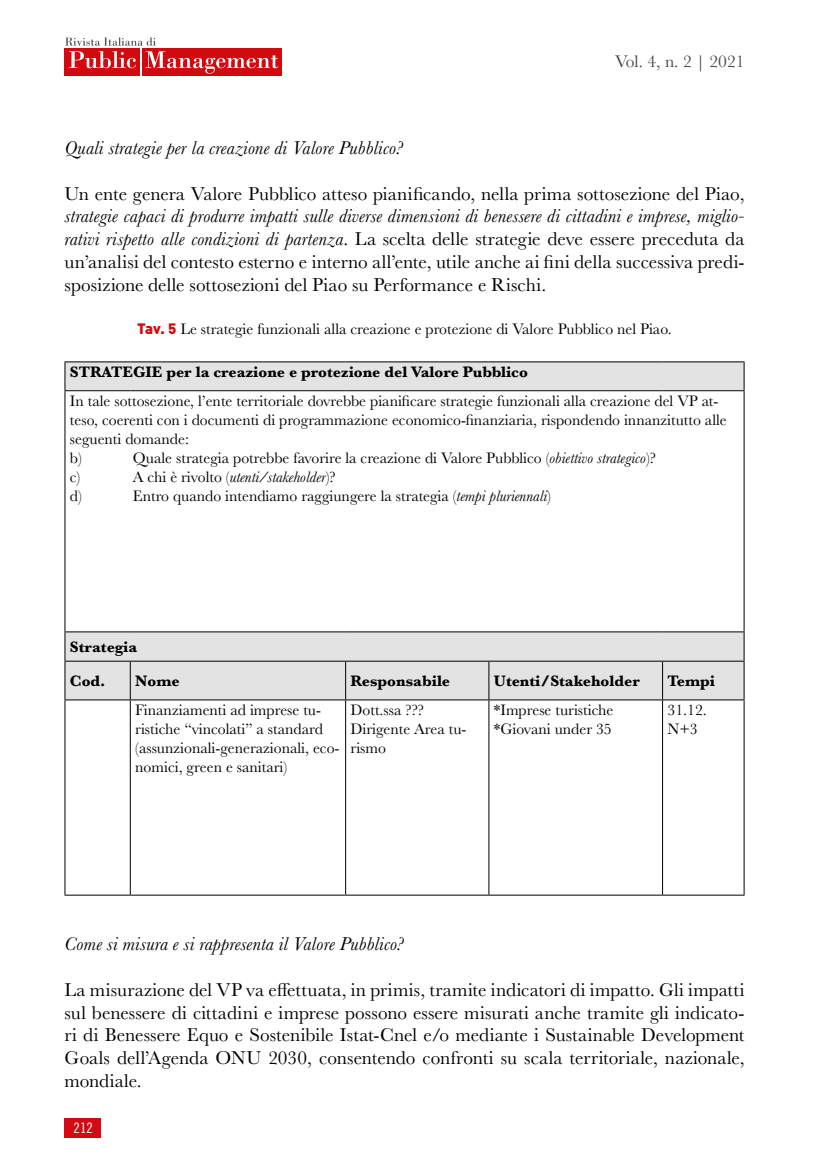
<style>
.page{position:relative;width:819px;height:1166px;background:#fff}
.page>*{position:absolute;margin:0;border:0;box-sizing:border-box;transform-origin:0 0}
.t1{font:19.25px/22.8px "Baskerville";color:#000;text-align:justify}
.t2{font:italic 19.25px "Baskerville";letter-spacing:.01em;color:#000}
.t3{font:17.5px "Baskerville";color:#4a4a49}
.t4{font:15.75px/18.9px "Baskerville";color:#000}
.t5{font:700 15.75px/33.9px "Baskerville";color:#000}
.t6{font:italic 15.75px "Baskerville";color:#000}
.t7{font:14.35px "Trade Gothic LT Std Cn 18";color:#fff}
.s1{font-style:italic}
.s2{font-family:"DIN";font-weight:900;font-size:14.88px;color:#d20a11}
.s3{font-style:normal}
</style>
<div class="page">
<div style="left:65px;top:48px;width:75px;height:27px;background:#d10a10"></div>
<div style="left:142px;top:48px;width:139px;height:27px;background:#d10a10"></div>
<svg style="left:65px;top:37px;width:213px;height:37px"></svg>
<div style="left:64px;top:1118px;width:37px;height:20px;background:#d20a11"></div>
<div style="left:65px;top:362px;width:678px;height:337px;background:#e3e3e3"></div>
<div style="left:65px;top:391px;width:679px;height:241px;background:#fff"></div>
<hr style="left:64px;top:361px;width:66px;height:1px;background:#000">
<svg style="left:64px;top:362px;width:1px;height:28px"></svg>
<hr style="left:130px;top:361px;width:215px;height:1px;background:#000">
<hr style="left:345px;top:361px;width:144px;height:1px;background:#000">
<hr style="left:489px;top:361px;width:173px;height:1px;background:#000">
<hr style="left:662px;top:361px;width:82px;height:1px;background:#000">
<svg style="left:743px;top:362px;width:1px;height:28px"></svg>
<hr style="left:64px;top:390px;width:66px;height:1px;background:#000">
<hr style="left:64px;top:391px;width:1px;height:240px;background:#000">
<hr style="left:130px;top:390px;width:215px;height:1px;background:#000">
<hr style="left:345px;top:390px;width:144px;height:1px;background:#000">
<hr style="left:489px;top:390px;width:173px;height:1px;background:#000">
<hr style="left:662px;top:390px;width:82px;height:1px;background:#000">
<hr style="left:743px;top:391px;width:1px;height:240px;background:#000">
<svg style="left:743px;top:632px;width:1px;height:29px"></svg>
<svg style="left:64px;top:632px;width:1px;height:29px"></svg>
<hr style="left:64px;top:631px;width:66px;height:1px;background:#000">
<hr style="left:130px;top:631px;width:215px;height:1px;background:#000">
<hr style="left:345px;top:631px;width:144px;height:1px;background:#000">
<hr style="left:489px;top:631px;width:173px;height:1px;background:#000">
<hr style="left:662px;top:631px;width:82px;height:1px;background:#000">
<hr style="left:64px;top:661px;width:66px;height:1px;background:#000">
<hr style="left:130px;top:661px;width:215px;height:1px;background:#000">
<hr style="left:345px;top:661px;width:144px;height:1px;background:#000">
<hr style="left:489px;top:661px;width:173px;height:1px;background:#000">
<hr style="left:662px;top:661px;width:82px;height:1px;background:#000">
<hr style="left:64px;top:661px;width:1px;height:38px;background:#000">
<hr style="left:130px;top:661px;width:1px;height:38px;background:#000">
<hr style="left:345px;top:661px;width:1px;height:38px;background:#000">
<hr style="left:488px;top:661px;width:1px;height:38px;background:#000">
<hr style="left:662px;top:661px;width:1px;height:38px;background:#000">
<hr style="left:743px;top:661px;width:1px;height:38px;background:#000">
<hr style="left:64px;top:700px;width:1px;height:195px;background:#000">
<hr style="left:64px;top:699px;width:66px;height:1px;background:#000">
<hr style="left:64px;top:895px;width:66px;height:1px;background:#000">
<hr style="left:130px;top:700px;width:1px;height:195px;background:#000">
<hr style="left:130px;top:699px;width:215px;height:1px;background:#000">
<hr style="left:345px;top:699px;width:144px;height:1px;background:#000">
<hr style="left:489px;top:699px;width:173px;height:1px;background:#000">
<hr style="left:662px;top:699px;width:82px;height:1px;background:#000">
<hr style="left:345px;top:700px;width:1px;height:195px;background:#000">
<hr style="left:488px;top:700px;width:1px;height:195px;background:#000">
<hr style="left:662px;top:700px;width:1px;height:195px;background:#000">
<hr style="left:743px;top:700px;width:1px;height:195px;background:#000">
<hr style="left:130px;top:895px;width:215px;height:1px;background:#000">
<hr style="left:345px;top:895px;width:144px;height:1px;background:#000">
<hr style="left:489px;top:895px;width:173px;height:1px;background:#000">
<hr style="left:662px;top:895px;width:82px;height:1px;background:#000">
<p class="t3" style="left:615px;top:50px;width:131px">Vol. 4, n. 2 | 2021</p>
<p class="t2" style="left:64px;top:135px;width:339px">Quali strategie per la creazione di Valore Pubblico?</p>
<p class="t1" style="left:64px;top:182px;width:681px">Un ente genera Valore Pubblico atteso pianificando, nella prima sottosezione del Piao,</p>
<p class="t1" style="left:64px;top:205px;width:681px"><span class="s1">strategie capaci di produrre impatti sulle diverse dimensioni di benessere di cittadini e imprese, miglio&shy;rativi rispetto alle condizioni di partenza</span>. La scelta delle strategie deve essere preceduta da un’analisi del contesto esterno e interno all’ente, utile anche ai fini della successiva predi&shy;sposizione delle sottosezioni del Piao su Performance e Rischi.</p>
<p class="t4" style="left:137px;top:320px;width:536px"><span class="s2">Tav. 5</span> Le strategie funzionali alla creazione e protezione di Valore Pubblico nel Piao.</p>
<p class="t5" style="left:70px;top:355px;width:459px">STRATEGIE per la creazione e protezione del Valore Pubblico</p>
<p class="t4" style="left:70px;top:392px;width:658px">In tale sottosezione, l’ente territoriale dovrebbe pianificare strategie funzionali alla creazione del VP at&shy;teso, coerenti con i documenti di programmazione economico-finanziaria, rispondendo innanzitutto alle seguenti domande:<br>b)</p>
<p class="t4" style="left:133px;top:449px;width:524px">Quale strategia potrebbe favorire la creazione di Valore Pubblico (<span class="s1">obiettivo strategico</span>)?</p>
<p class="t4" style="left:70px;top:467px;width:12px">c)</p>
<p class="t6" style="left:133px;top:466px;width:204px"><span class="s3">A chi è rivolto (</span>utenti/stakeholder<span class="s3">)?</span></p>
<p class="t4" style="left:70px;top:486px;width:13px">d)</p>
<p class="t4" style="left:133px;top:486px;width:419px">Entro quando intendiamo raggiungere la strategia (<span class="s1">tempi pluriennali</span>)</p>
<p class="t5" style="left:70px;top:630px;width:69px">Strategia<br>Cod.</p>
<p class="t5" style="left:135px;top:664px;width:46px">Nome</p>
<p class="t5" style="left:350px;top:664px;width:101px">Responsabile</p>
<p class="t5" style="left:494px;top:664px;width:147px">Utenti/Stakeholder</p>
<p class="t5" style="left:667px;top:664px;width:49px">Tempi</p>
<p class="t4" style="left:135px;top:701px;width:206px">Finanziamenti ad imprese tu&shy;ristiche “vincolati” a standard (assunzionali-generazionali, eco&shy;nomici, green e sanitari)</p>
<p class="t4" style="left:350px;top:701px;width:117px">Dott.ssa ???<br>Dirigente Area tu&shy;rismo</p>
<p class="t4" style="left:494px;top:701px;width:121px">*Imprese turistiche *Giovani under 35</p>
<p class="t4" style="left:667px;top:701px;width:41px">31.12.<br>N+3</p>
<p class="t2" style="left:64px;top:931px;width:340px">Come si misura e si rappresenta il Valore Pubblico?</p>
<p class="t1" style="left:64px;top:978px;width:681px">La misurazione del VP va effettuata, in primis, tramite indicatori di impatto. Gli impatti sul benessere di cittadini e imprese possono essere misurati anche tramite gli indicato&shy;ri di Benessere Equo e Sostenibile Istat-Cnel e/o mediante i Sustainable Development Goals dell’Agenda ONU 2030, consentendo confronti su scala territoriale, nazionale, mondiale.</p>
<p class="t7" style="left:74px;top:1119px;width:21px">212</p>
</div>
